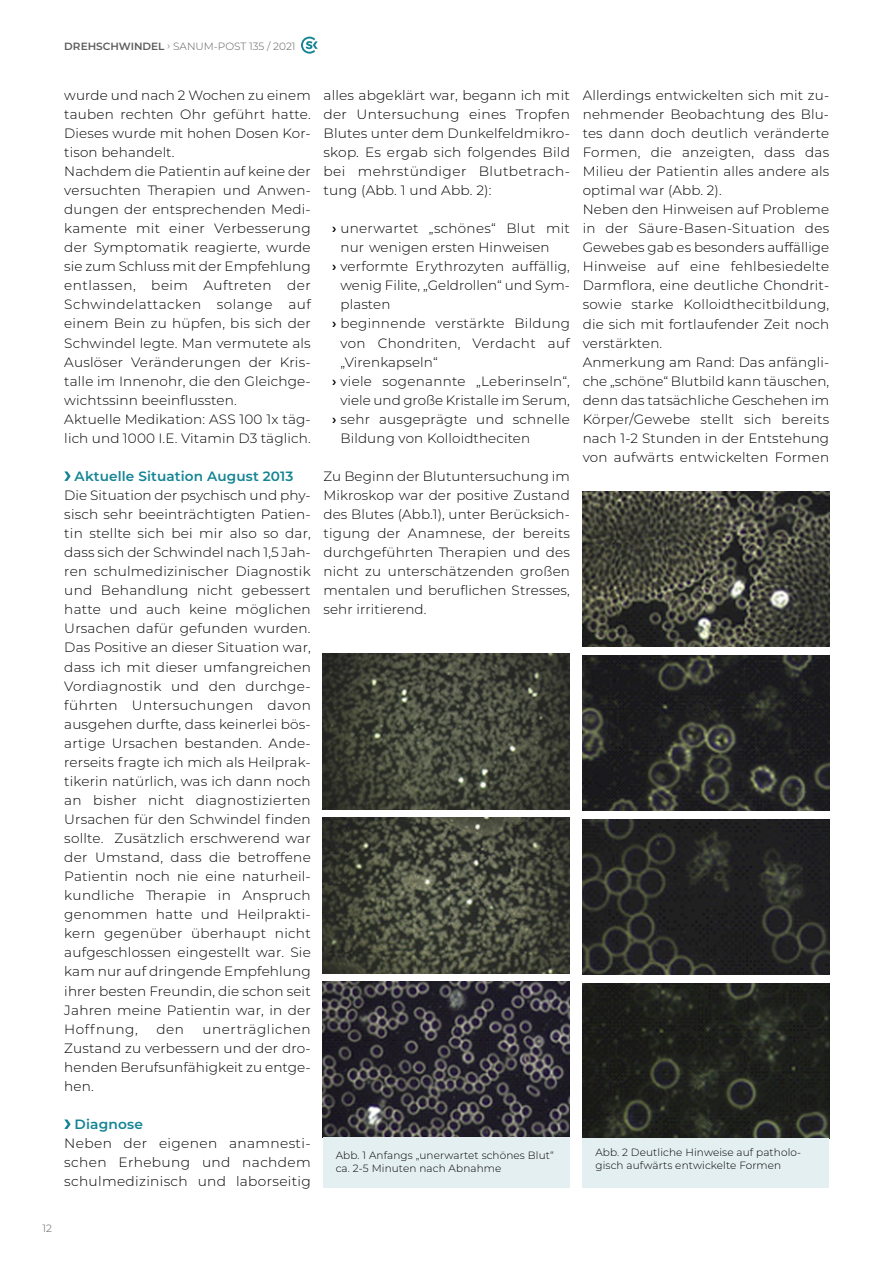
<style>
.page{position:relative;width:893px;height:1263px;background:#fff}
.page>*{position:absolute;margin:0;border:0;box-sizing:border-box;transform-origin:0 0}
.t1{font:300 13.5px/19px "Montserrat";letter-spacing:.01em;color:#000;text-align:justify}
.t2{font:600 13.5px "Montserrat";letter-spacing:.01em;color:#148494}
.t3{font:300 13.5px "Montserrat";letter-spacing:.03em;color:#000}
.t4{font:300 10.5px/12.8px "Montserrat";letter-spacing:.01em;color:#000}
.t5{font:300 10.5px "Montserrat";color:#5d5d5c}
.s1{font-weight:600}
</style>
<div class="page">
<svg style="left:64px;top:471px;width:7px;height:10px"></svg>
<svg style="left:64px;top:1119px;width:7px;height:10px"></svg>
<svg style="left:301px;top:37px;width:17px;height:17px"></svg>
<img style="left:323px;top:654px;width:247px;height:155px">
<img style="left:323px;top:818px;width:247px;height:155px">
<img style="left:323px;top:982px;width:247px;height:155px">
<div style="left:323px;top:1137px;width:246px;height:51px;background:#e4eff1"></div>
<img style="left:583px;top:491px;width:246px;height:156px">
<img style="left:583px;top:655px;width:246px;height:156px">
<img style="left:583px;top:819px;width:246px;height:156px">
<img style="left:583px;top:983px;width:246px;height:156px">
<div style="left:583px;top:1139px;width:246px;height:49px;background:#e4eff1"></div>
<p class="t5" style="left:64px;top:39px;width:233px"><span class="s1">DREHSCHWINDEL</span> › SANUM-POST 135 / 2021</p>
<p class="t1" style="left:64px;top:85px;width:248px;text-align:left">wurde und nach 2 Wochen zu einem tauben rechten Ohr geführt hatte.<br>Dieses wurde mit hohen Dosen Kor&shy;tison behandelt.<br>Nachdem die Patientin auf keine der versuchten Therapien und Anwen&shy;dungen der entsprechenden Medi&shy;kamente mit einer Verbesserung der Symptomatik reagierte, wurde sie zum Schluss mit der Empfehlung entlassen, beim Auftreten der<br>Schwindelattacken solange auf einem Bein zu hüpfen, bis sich der<br>Schwindel legte. Man vermutete als<br>Auslöser Veränderungen der Kris&shy;talle im Innenohr, die den Gleichge&shy;wichtssinn beeinflussten.<br>Aktuelle Medikation: ASS 100 1x täg&shy;lich und 1000 I.E. Vitamin D3 täglich.</p>
<p class="t2" style="left:75px;top:466px;width:220px">Aktuelle Situation August 2013</p>
<p class="t1" style="left:64px;top:485px;width:248px">Die Situation der psychisch und phy&shy;sisch sehr beeinträchtigten Patien&shy;tin stellte sich bei mir also so dar, dass sich der Schwindel nach 1,5 Jah&shy;ren schulmedizinischer Diagnostik und Behandlung nicht gebessert hatte und auch keine möglichen Ursachen dafür gefunden wurden.<br>Das Positive an dieser Situation war, dass ich mit dieser umfangreichen Vordiagnostik und den durchge&shy;führten Untersuchungen davon ausgehen durfte, dass keinerlei bös&shy;artige Ursachen bestanden. Ande&shy;rerseits fragte ich mich als Heilprak&shy;tikerin natürlich, was ich dann noch an bisher nicht diagnostizierten Ursachen für den Schwindel finden sollte. Zusätzlich erschwerend war der Umstand, dass die betroffene Patientin noch nie eine naturheil&shy;kundliche Therapie in Anspruch genommen hatte und Heilprakti&shy;kern gegenüber überhaupt nicht aufgeschlossen eingestellt war. Sie kam nur auf dringende Empfehlung ihrer besten Freundin, die schon seit Jahren meine Patientin war, in der Hoffnung,</p>
<p class="t1" style="left:64px;top:1019px;width:248px;text-indent:138px">unerträglichen Zustand zu verbessern und der dro&shy;henden Berufsunfähigkeit zu entge&shy;hen.</p>
<p class="t2" style="left:75px;top:1114px;width:70px">Diagnose</p>
<p class="t1" style="left:64px;top:1133px;width:248px">Neben der eigenen anamnesti&shy;schen Erhebung und nachdem schulmedizinisch und laborseitig</p>
<p class="t1" style="left:156px;top:1019px;width:29px">den</p>
<p class="t1" style="left:324px;top:85px;width:248px">alles abgeklärt war, begann ich mit der Untersuchung eines Tropfen Blutes unter dem Dunkelfeldmikro&shy;skop. Es ergab sich folgendes Bild bei mehrstündiger Blutbetrach&shy;tung (Abb. 1 und Abb. 2):</p>
<p class="t1" style="left:332px;top:218px;width:239px"><span class="s1">›</span> unerwartet „schönes“ Blut mit</p>
<p class="t1" style="left:340px;top:237px;width:211px">nur wenigen ersten Hinweisen</p>
<p class="t1" style="left:332px;top:256px;width:239px"><span class="s1">›</span> verformte Erythrozyten auffällig,</p>
<p class="t1" style="left:340px;top:276px;width:231px">wenig Filite, „Geldrollen“ und Sym-</p>
<p class="t1" style="left:340px;top:295px;width:52px">plasten</p>
<p class="t1" style="left:332px;top:314px;width:239px"><span class="s1">›</span> beginnende verstärkte Bildung</p>
<p class="t3" style="left:340px;top:334px;width:231px">von Chondriten, Verdacht auf</p>
<p class="t1" style="left:340px;top:352px;width:99px">„Virenkapseln“</p>
<p class="t1" style="left:332px;top:371px;width:239px"><span class="s1">›</span> viele sogenannte „Leberinseln“,</p>
<p class="t1" style="left:340px;top:390px;width:231px">viele und große Kristalle im Serum,</p>
<p class="t1" style="left:332px;top:409px;width:239px"><span class="s1">›</span> sehr ausgeprägte und schnelle</p>
<p class="t1" style="left:340px;top:428px;width:191px">Bildung von Kolloidtheciten</p>
<p class="t1" style="left:324px;top:466px;width:248px">Zu Beginn der Blutuntersuchung im Mikroskop war der positive Zustand des Blutes (Abb.1), unter Berücksich&shy;tigung der Anamnese, der bereits durchgeführten Therapien und des nicht zu unterschätzenden großen mentalen und beruflichen Stresses, sehr irritierend.</p>
<p class="t1" style="left:583px;top:85px;width:248px;text-align:left">Allerdings entwickelten sich mit zu&shy;nehmender Beobachtung des Blu&shy;tes dann doch deutlich veränderte Formen, die anzeigten, dass das Milieu der Patientin alles andere als optimal war (Abb. 2).<br>Neben den Hinweisen auf Probleme in der Säure-Basen-Situation des Gewebes gab es besonders auffällige Hinweise auf eine fehlbesiedelte Darmflora, eine deutliche Chondrit&shy;sowie starke Kolloidthecitbildung, die sich mit fortlaufender Zeit noch verstärkten.<br>Anmerkung am Rand: Das anfängli&shy;che „schöne“ Blutbild kann täuschen, denn das tatsächliche Geschehen im Körper/Gewebe stellt sich bereits nach 1-2 Stunden in der Entstehung von aufwärts entwickelten Formen</p>
<p class="t4" style="left:336px;top:1149px;width:220px">Abb. 1 Anfangs „unerwartet schönes Blut“ ca. 2-5 Minuten nach Abnahme</p>
<p class="t4" style="left:595px;top:1145px;width:207px">Abb. 2 Deutliche Hinweise auf patholo&shy;gisch aufwärts entwickelte Formen</p>
<p class="t5" style="left:43px;top:1221px;width:11px">12</p>
</div>
